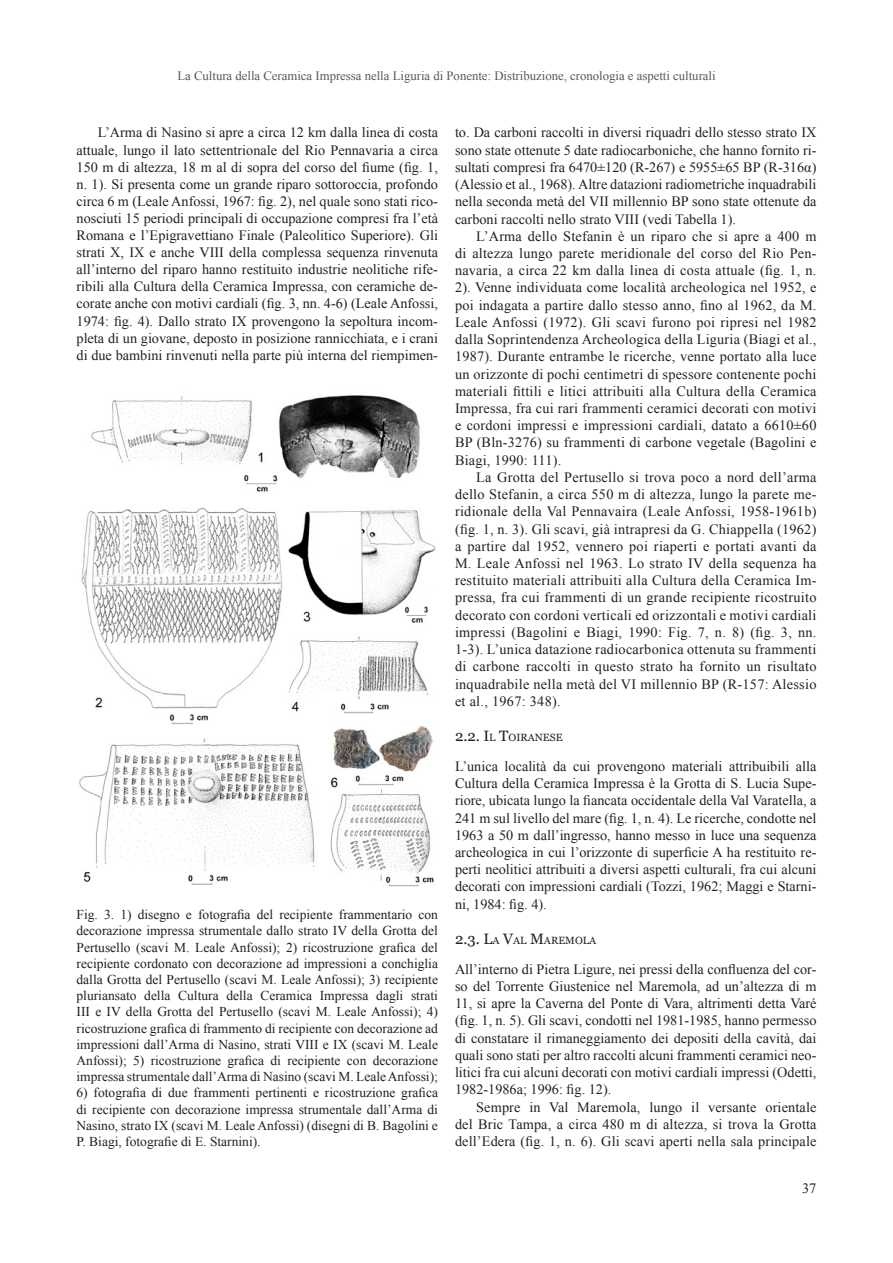
<style>
.page{position:relative;width:893px;height:1263px;background:#fff}
.page>*{position:absolute;margin:0;border:0;box-sizing:border-box;transform-origin:0 0}
.t1{font:14.25px/17.2px "Times New Roman";color:#231f20;text-align:justify}
.t2{font:13.5px/16.2px "Times New Roman";color:#231f20;text-align:justify}
.t3{font:12.75px "Times New Roman";color:#57585a}
.t4{font:10.5px "Georgia";color:#231f20}
.s1{font-size:15px}
</style>
<div class="page">
<img style="left:79px;top:395px;width:357px;height:492px">
<p class="t3" style="left:177px;top:69px;width:540px">La Cultura della Ceramica Impressa nella Liguria di Ponente: Distribuzione, cronologia e aspetti culturali</p>
<p class="t1" style="left:77px;top:124px;width:363px;text-indent:21px">L’Arma di Nasino si apre a circa 12 km dalla linea di costa attuale, lungo il lato settentrionale del Rio Pennavaria a circa 150 m di altezza, 18 m al di sopra del corso del fiume (fig. 1, n. 1). Si presenta come un grande riparo sottoroccia, profondo circa 6 m (Leale Anfossi, 1967: fig. 2), nel quale sono stati rico&shy;nosciuti 15 periodi principali di occupazione compresi fra l’età Romana e l’Epigravettiano Finale (Paleolitico Superiore). Gli strati X, IX e anche VIII della complessa sequenza rinvenuta all’interno del riparo hanno restituito industrie neolitiche rife&shy;ribili alla Cultura della Ceramica Impressa, con ceramiche de&shy;corate anche con motivi cardiali (fig. 3, nn. 4-6) (Leale Anfossi, 1974: fig. 4). Dallo strato IX provengono la sepoltura incom&shy;pleta di un giovane, deposto in posizione rannicchiata, e i crani di due bambini rinvenuti nella parte più interna del riempimen-</p>
<p class="t1" style="left:455px;top:124px;width:363px">to. Da carboni raccolti in diversi riquadri dello stesso strato IX sono state ottenute 5 date radiocarboniche, che hanno fornito ri&shy;sultati compresi fra 6470±120 (R-267) e 5955±65 BP (R-316α) (Alessio et al., 1968). Altre datazioni radiometriche inquadrabili nella seconda metà del VII millennio BP sono state ottenute da carboni raccolti nello strato VIII (vedi Tabella 1).</p>
<p class="t1" style="left:455px;top:227px;width:363px;text-indent:21px">L’Arma dello Stefanin è un riparo che si apre a 400 m di altezza lungo parete meridionale del corso del Rio Pen&shy;navaria, a circa 22 km dalla linea di costa attuale (fig. 1, n.<br>2). Venne individuata come località archeologica nel 1952, e poi indagata a partire dallo stesso anno, fino al 1962, da M.<br>Leale Anfossi (1972). Gli scavi furono poi ripresi nel 1982 dalla Soprintendenza Archeologica della Liguria (Biagi et al., 1987). Durante entrambe le ricerche, venne portato alla luce un orizzonte di pochi centimetri di spessore contenente pochi materiali fittili e litici attribuiti alla Cultura della Ceramica Impressa, fra cui rari frammenti ceramici decorati con motivi e cordoni impressi e impressioni cardiali, datato a 6610±60<br>BP (Bln-3276) su frammenti di carbone vegetale (Bagolini e Biagi, 1990: 111).</p>
<p class="t1" style="left:455px;top:468px;width:363px;text-indent:21px">La Grotta del Pertusello si trova poco a nord dell’arma dello Stefanin, a circa 550 m di altezza, lungo la parete me&shy;ridionale della Val Pennavaira (Leale Anfossi, 1958-1961b) (fig. 1, n. 3). Gli scavi, già intrapresi da G. Chiappella (1962) a partire dal 1952, vennero poi riaperti e portati avanti da M. Leale Anfossi nel 1963. Lo strato IV della sequenza ha restituito materiali attribuiti alla Cultura della Ceramica Im&shy;pressa, fra cui frammenti di un grande recipiente ricostruito decorato con cordoni verticali ed orizzontali e motivi cardiali impressi (Bagolini e Biagi, 1990: Fig. 7, n. 8) (fig. 3, nn.<br>1-3). L’unica datazione radiocarbonica ottenuta su frammenti di carbone raccolti in questo strato ha fornito un risultato inquadrabile nella metà del VI millennio BP (R-157: Alessio et al., 1967: 348).</p>
<p class="t4" style="left:455px;top:731px;width:109px"><span class="s1">2.2. I</span>L <span class="s1">T</span>OIRANESE</p>
<p class="t1" style="left:455px;top:757px;width:363px">L’unica località da cui provengono materiali attribuibili alla Cultura della Ceramica Impressa è la Grotta di S. Lucia Supe&shy;riore, ubicata lungo la fiancata occidentale della Val Varatella, a 241 m sul livello del mare (fig. 1, n. 4). Le ricerche, condotte nel 1963 a 50 m dall’ingresso, hanno messo in luce una sequenza archeologica in cui l’orizzonte di superficie A ha restituito re&shy;perti neolitici attribuiti a diversi aspetti culturali, fra cui alcuni decorati con impressioni cardiali (Tozzi, 1962; Maggi e Starni&shy;ni, 1984: fig. 4).</p>
<p class="t4" style="left:455px;top:934px;width:143px"><span class="s1">2.3. L</span>A <span class="s1">V</span>AL <span class="s1">M</span>AREMOLA</p>
<p class="t1" style="left:455px;top:960px;width:363px">All’interno di Pietra Ligure, nei pressi della confluenza del cor&shy;so del Torrente Giustenice nel Maremola, ad un’altezza di m 11, si apre la Caverna del Ponte di Vara, altrimenti detta Varé (fig. 1, n. 5). Gli scavi, condotti nel 1981-1985, hanno permesso di constatare il rimaneggiamento dei depositi della cavità, dai quali sono stati per altro raccolti alcuni frammenti ceramici neo&shy;litici fra cui alcuni decorati con motivi cardiali impressi (Odetti, 1982-1986a; 1996: fig. 12).</p>
<p class="t1" style="left:455px;top:1098px;width:363px;text-indent:21px">Sempre in Val Maremola, lungo il versante orientale del Bric Tampa, a circa 480 m di altezza, si trova la Grotta dell’Edera (fig. 1, n. 6). Gli scavi aperti nella sala principale</p>
<p class="t2" style="left:77px;top:906px;width:363px">Fig. 3. 1) disegno e fotografia del recipiente frammentario con decorazione impressa strumentale dallo strato IV della Grotta del Pertusello (scavi M. Leale Anfossi); 2) ricostruzione grafica del recipiente cordonato con decorazione ad impressioni a conchiglia dalla Grotta del Pertusello (scavi M. Leale Anfossi); 3) recipiente pluriansato della Cultura della Ceramica Impressa dagli strati III e IV della Grotta del Pertusello (scavi M. Leale Anfossi); 4) ricostruzione grafica di frammento di recipiente con decorazione ad impressioni dall’Arma di Nasino, strati VIII e IX (scavi M. Leale Anfossi); 5) ricostruzione grafica di recipiente con decorazione impressa strumentale dall’Arma di Nasino (scavi M. Leale Anfossi);</p>
<p class="t2" style="left:77px;top:1085px;width:363px">6) fotografia di due frammenti pertinenti e ricostruzione grafica di recipiente con decorazione impressa strumentale dall’Arma di Nasino, strato IX (scavi M. Leale Anfossi) (disegni di B. Bagolini e P. Biagi, fotografie di E. Starnini).</p>
<p class="t1" style="left:802px;top:1179px;width:16px">37</p>
</div>
